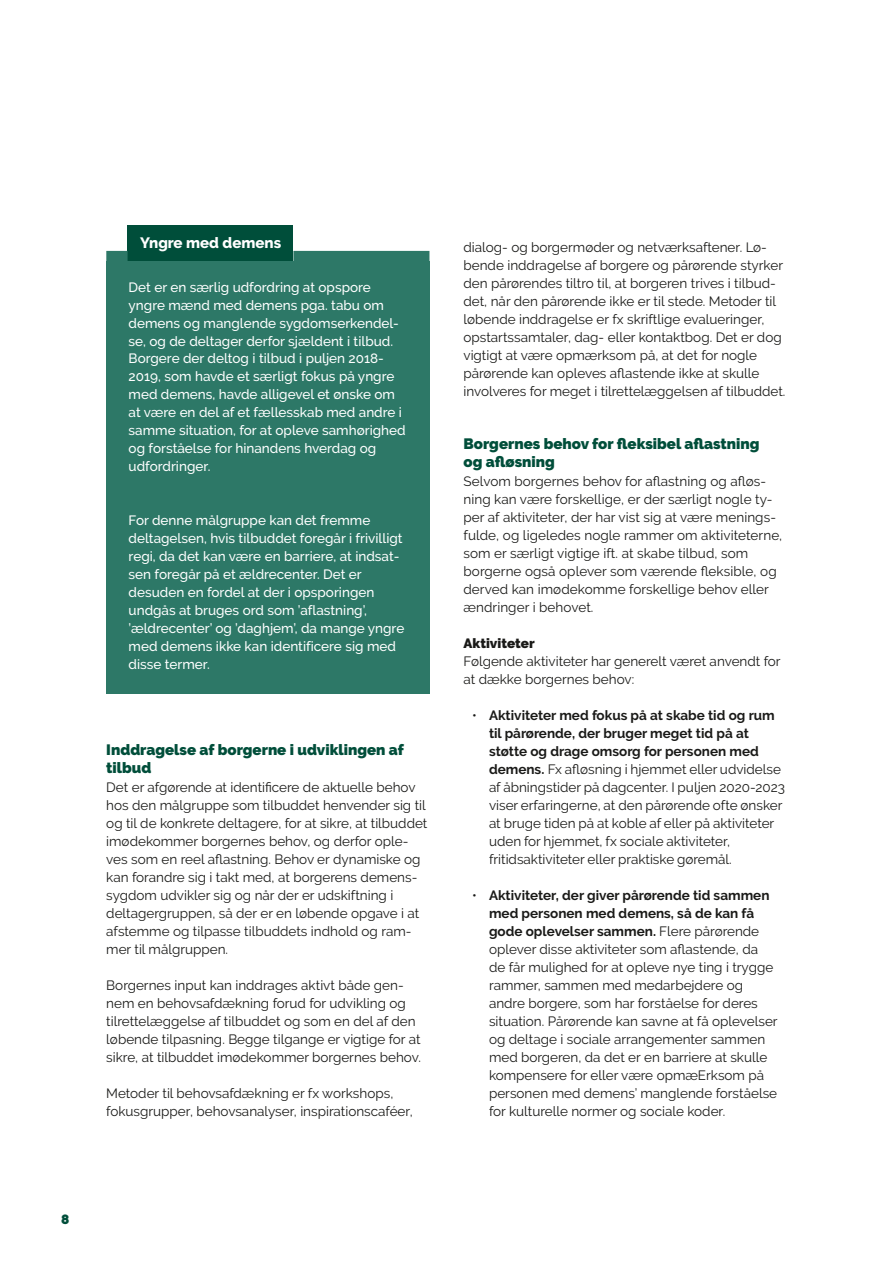
<style>
.page{position:relative;width:893px;height:1263px;background:#fff}
.page>*{position:absolute;margin:0;border:0;box-sizing:border-box;transform-origin:0 0}
.t1{font:15px/18px "Raleway Black 2";color:#004e3a}
.t2{font:15px "Raleway Extra Bold 2";color:#fff}
.t3{font:13.5px/18px "Raleway";color:#1a1a18}
.t4{font:500 13.5px/18px "Raleway";color:#fff}
.t5{font:13.5px/18px "Raleway Regular 2";letter-spacing:.005em;color:#1a1a18}
.t6{font:900 13.5px "Raleway";color:#1a1a18}
.t7{font:13.5px "Raleway Black 2";color:#004e3a}
.s1{font-family:"Raleway Regular 2"}
.s2{font-family:"Raleway"}
.s3{font-weight:700}
.s4{font-family:"Raleway Bold 2"}
</style>
<div class="page">
<div style="left:128px;top:225px;width:165px;height:37px;background:#004e3a"></div>
<div style="left:106px;top:251px;width:22px;height:13px;background:#2d7867"></div>
<div style="left:293px;top:251px;width:136px;height:13px;background:#2d7867"></div>
<div style="left:106px;top:262px;width:323px;height:234px;background:#2d7867"></div>
<div style="left:106px;top:496px;width:323px;height:198px;background:#2d7867"></div>
<h3 class="t2" style="left:140px;top:234px;width:142px">Yngre med demens</h3>
<p class="t4" style="left:129px;top:278px;width:278px">Det er en særlig udfordring at opspore yngre mænd med demens pga. tabu om demens og manglende sygdomserkendel&shy;se, og de deltager derfor sjældent i tilbud.<br>Borgere der deltog i tilbud i puljen 2018- 2019, som havde et særligt fokus på yngre med demens, havde alligevel et ønske om at være en del af et fællesskab med andre i samme situation, for at opleve samhørighed og forståelse for hinandens hverdag og udfordringer.</p>
<p class="t4" style="left:129px;top:512px;width:277px">For denne målgruppe kan det fremme deltagelsen, hvis tilbuddet foregår i frivilligt regi, da det kan være en barriere, at indsat&shy;sen foregår på et ældrecenter. Det er desuden en fordel at der i opsporingen undgås at bruges ord som ’aflastning’, ’ældrecenter’ og ’daghjem’, da mange yngre med demens ikke kan identificere sig med disse termer.</p>
<h2 class="t1" style="left:106px;top:740px;width:299px">Inddragelse af borgerne i udviklingen af tilbud</h2>
<p class="t3" style="left:106px;top:778px;width:323px">Det er afgørende at identificere de aktuelle behov hos den målgruppe som tilbuddet henvender sig til og til de konkrete deltagere, for at sikre, at tilbuddet imødekommer borgernes behov, og derfor ople&shy;ves som en reel aflastning. Behov er dynamiske og kan forandre sig i takt med, at borgerens demens&shy;<span class="s1">sygdom udvikler sig og når der er udskiftning i </span>deltagergruppen, så der er en løbende opgave i at afstemme og tilpasse tilbuddets indhold og ram&shy;<span class="s1">mer til målgruppen.</span></p>
<p class="t3" style="left:106px;top:976px;width:316px">Borgernes input kan inddrages aktivt både gen&shy;nem en behovsafdækning forud for udvikling og tilrettelæggelse af tilbuddet og som en del af den løbende tilpasning. Begge tilgange er vigtige for at sikre, at tilbuddet imødekommer borgernes behov.</p>
<p class="t3" style="left:106px;top:1084px;width:308px">Metoder til behovsafdækning er fx workshops, fokusgrupper, behovsanalyser, inspirationscaféer,</p>
<p class="t3" style="left:463px;top:238px;width:323px">dialog- og borgermøder og netværksaftener. Lø&shy;bende inddragelse af borgere og pårørende styrker den pårørendes tiltro til, at borgeren trives i tilbud&shy;det, når den pårørende ikke er til stede. Metoder til løbende inddragelse er fx skriftlige evalueringer, opstartssamtaler, dag- eller kontaktbog. Det er dog <span class="s1">vigtigt at være opmærksom på, at det for nogle </span>pårørende kan opleves aflastende ikke at skulle involveres for meget i tilrettelæggelsen af tilbuddet.</p>
<h2 class="t1" style="left:463px;top:434px;width:297px">Borgernes behov for fleksibel aflastning og afløsning</h2>
<p class="t5" style="left:463px;top:472px;width:314px"><span class="s2">Selvom borgernes behov for aflastning og afløs&shy;</span>ning kan være forskellige, er der særligt nogle ty&shy;per af aktiviteter, der har vist sig at være menings-</p>
<p class="t3" style="left:463px;top:526px;width:320px"><span class="s1">fulde, og ligeledes nogle rammer om aktiviteterne, </span>som er særligt vigtige ift. at skabe tilbud, som borgerne også oplever som værende fleksible, og derved kan imødekomme forskellige behov eller ændringer i behovet.</p>
<h3 class="t6" style="left:463px;top:635px;width:73px">Aktiviteter</h3>
<p class="t3" style="left:463px;top:652px;width:319px">Følgende aktiviteter har generelt været anvendt for at dække borgernes behov:</p>
<p class="t3" style="left:489px;top:706px;width:298px;text-indent:-17px"><span class="s1">•</span> <span class="s3">Aktiviteter med fokus på at skabe tid og rum til pårørende, der bruger meget tid på at støtte og drage omsorg for personen med </span><span class="s4">demens.</span> Fx afløsning i hjemmet eller udvidelse af åbningstider på dagcenter. I puljen 2020-2023 viser erfaringerne, at den pårørende ofte ønsker at bruge tiden på at koble af eller på aktiviteter uden for hjemmet, fx sociale aktiviteter, fritidsaktiviteter eller praktiske gøremål.</p>
<p class="t3" style="left:489px;top:886px;width:290px;text-indent:-17px"><span class="s1">•</span> <span class="s3">Aktiviteter, der giver pårørende tid sammen med personen med demens, så de kan få gode oplevelser sammen.</span> Flere pårørende oplever disse aktiviteter som aflastende, da <span class="s1">de får mulighed for at opleve nye ting i trygge </span>rammer, sammen med medarbejdere og andre borgere, som har forståelse for deres situation. Pårørende kan savne at få oplevelser <span class="s1">og deltage i sociale arrangementer sammen </span>med borgeren, da det er en barriere at skulle <span class="s1">kompensere for eller være opmæErksom på personen med demens’ manglende forståelse for kulturelle normer og sociale koder.</span></p>
<p class="t7" style="left:61px;top:1211px;width:10px">8</p>
</div>
